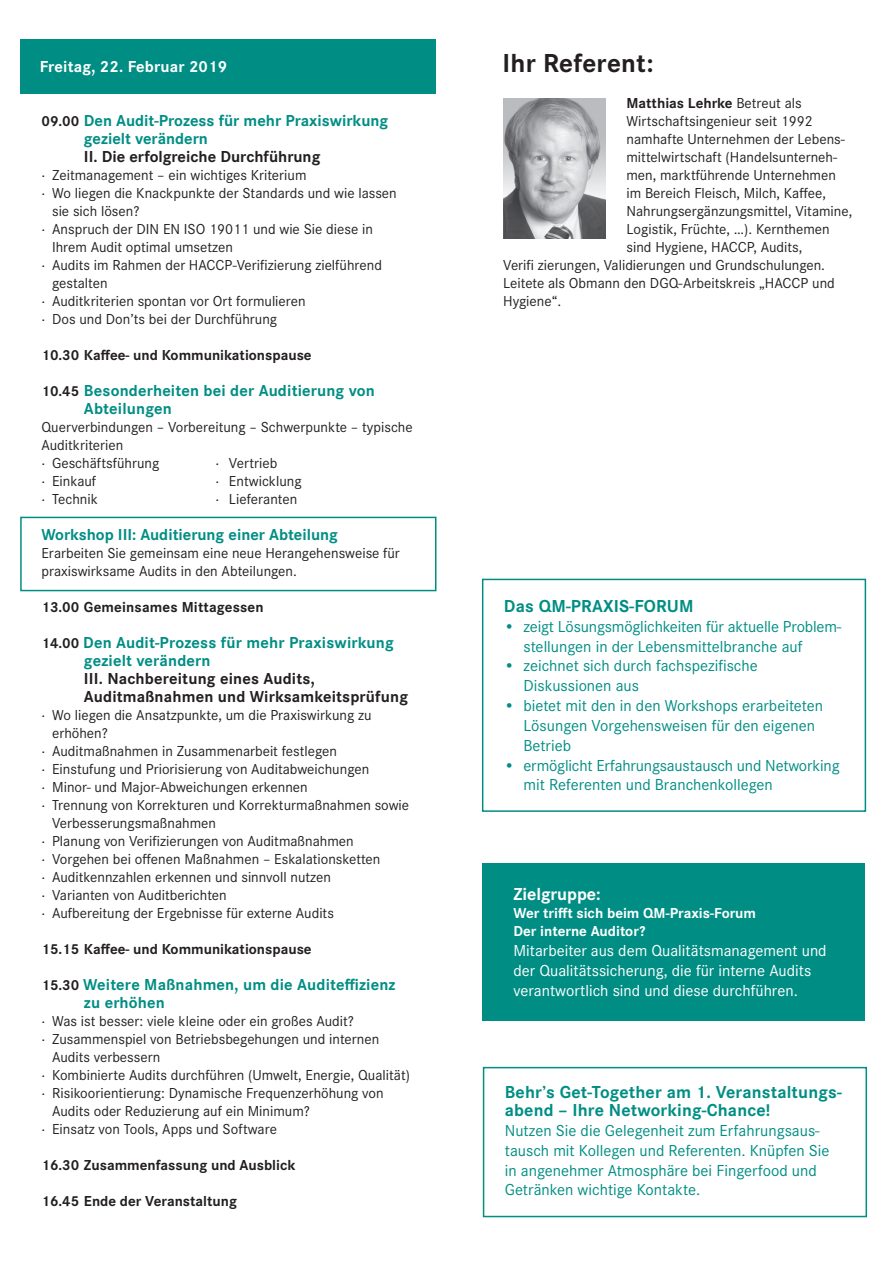
<style>
.page{position:relative;width:893px;height:1263px;background:#fff}
.page>*{position:absolute;margin:0;border:0;box-sizing:border-box;transform-origin:0 0}
.Überschrift_Referent{font:700 27px "Corporate S";letter-spacing:.01em;color:#231f20}
.Überschrift___12pt{font:700 18px/18px "Corporate S";letter-spacing:.01em;color:#008e84}
.Fließtext_8_5pt___we{font:700 18px "Corporate S";color:#fff}
.t1{font:16.5px/19.8px "Corporate S";color:#008e84}
.Fließtext_Programm_1{font:700 16.5px/18px "Corporate S";letter-spacing:.01em;color:#008e84}
.t2{font:16.5px/19.8px "Corporate S";color:#fff}
.Fließtext_Programm_1-2{font:700 16.5px "Corporate S";letter-spacing:.01em;color:#231f20}
.Überschrift_11_pt{font:700 16.5px "Corporate S";letter-spacing:.01em;color:#fff}
.Fließtext_Programm_1-3{font:15px/18px "Corporate S";color:#231f20}
.Fließtext_9pt{font:15px/18px "Corporate S";color:#231f20}
.Fließtext_Programm_1-4{font:700 15px "Corporate S";color:#231f20}
.Fließtext_8_5pt___we-2{font:700 15px "Corporate S";color:#fff}
.Fließtext_9pt-2{font:700 15px "Corporate S";color:#231f20}
.s1{font-size:15px;color:#231f20}
.s2{font-weight:400}
</style>
<div class="page">
<img style="left:503px;top:98px;width:102px;height:141px">
<div style="left:20px;top:517px;width:416px;height:74px;border:2px solid #008e84"></div>
<div style="left:482px;top:579px;width:384px;height:233px;border:2px solid #008e84"></div>
<div style="left:482px;top:864px;width:383px;height:157px;background:#008e84"></div>
<div style="left:20px;top:39px;width:416px;height:54px;background:#008e84"></div>
<div style="left:483px;top:1067px;width:384px;height:150px;border:2px solid #008e84"></div>
<p class="Überschrift_11_pt" style="left:40px;top:57px;width:189px">Freitag, 22. Februar 2019</p>
<p class="Fließtext_Programm_1" style="left:84px;top:112px;width:306px;text-indent:-43px"><span class="s1">09.00</span> Den Audit-Prozess für mehr Praxiswirkung gezielt verändern</p>
<p class="Fließtext_Programm_1-2" style="left:84px;top:147px;width:238px">II. Die erfolgreiche Durchführung</p>
<p class="Fließtext_Programm_1-3" style="left:41px;top:166px;width:267px">· Zeitmanagement – ein wichtiges Kriterium</p>
<p class="Fließtext_Programm_1-3" style="left:52px;top:184px;width:346px;text-indent:-11px">· Wo liegen die Knackpunkte der Standards und wie lassen sie sich lösen?</p>
<p class="Fließtext_Programm_1-3" style="left:52px;top:220px;width:322px;text-indent:-11px">· Anspruch der DIN EN ISO 19011 und wie Sie diese in<br>Ihrem Audit optimal umsetzen</p>
<p class="Fließtext_Programm_1-3" style="left:52px;top:256px;width:331px;text-indent:-11px">· Audits im Rahmen der HACCP-Verifizierung zielführend gestalten</p>
<p class="Fließtext_Programm_1-3" style="left:41px;top:292px;width:266px">· Auditkriterien spontan vor Ort formulieren</p>
<p class="Fließtext_Programm_1-3" style="left:41px;top:310px;width:237px">· Dos und Don’ts bei der Durchführung</p>
<p class="Fließtext_Programm_1-4" style="left:41px;top:346px;width:272px">10.30 Kaffee- und Kommunikationspause</p>
<p class="Fließtext_Programm_1" style="left:84px;top:382px;width:292px;text-indent:-43px"><span class="s1">10.45</span> Besonderheiten bei der Auditierung von<br>Abteilungen</p>
<p class="Fließtext_Programm_1-3" style="left:41px;top:418px;width:373px">Querverbindungen – Vorbereitung – Schwerpunkte – typische<br>Auditkriterien</p>
<p class="Fließtext_Programm_1-3" style="left:41px;top:454px;width:119px">· Geschäftsführung</p>
<p class="Fließtext_Programm_1-3" style="left:215px;top:454px;width:63px">· Vertrieb</p>
<p class="Fließtext_Programm_1-3" style="left:41px;top:472px;width:56px">· Einkauf</p>
<p class="Fließtext_Programm_1-3" style="left:215px;top:472px;width:88px">· Entwicklung</p>
<p class="Fließtext_Programm_1-3" style="left:41px;top:490px;width:58px">· Technik</p>
<p class="Fließtext_Programm_1-3" style="left:215px;top:490px;width:83px">· Lieferanten</p>
<p class="Fließtext_Programm_1" style="left:41px;top:526px;width:298px">Workshop III: Auditierung einer Abteilung</p>
<p class="Fließtext_Programm_1-3" style="left:41px;top:544px;width:360px">Erarbeiten Sie gemeinsam eine neue Herangehensweise für praxiswirksame Audits in den Abteilungen.</p>
<p class="Fließtext_Programm_1-4" style="left:41px;top:598px;width:224px">13.00 Gemeinsames Mittagessen</p>
<p class="Fließtext_Programm_1" style="left:84px;top:634px;width:311px;text-indent:-43px"><span class="s1">14.00</span> Den Audit-Prozess für mehr Praxiswirkung gezielt verändern</p>
<p class="Fließtext_Programm_1-2" style="left:84px;top:669px;width:232px">III. Nachbereitung eines Audits,</p>
<p class="Fließtext_Programm_1-2" style="left:84px;top:687px;width:326px">Auditmaßnahmen und Wirksamkeitsprüfung</p>
<p class="Fließtext_Programm_1-3" style="left:41px;top:706px;width:332px">· Wo liegen die Ansatzpunkte, um die Praxiswirkung zu</p>
<p class="Fließtext_Programm_1-3" style="left:52px;top:724px;width:57px">erhöhen?</p>
<p class="Fließtext_Programm_1-3" style="left:41px;top:742px;width:297px">· Auditmaßnahmen in Zusammenarbeit festlegen</p>
<p class="Fließtext_Programm_1-3" style="left:41px;top:760px;width:329px">· Einstufung und Priorisierung von Auditabweichungen</p>
<p class="Fließtext_Programm_1-3" style="left:41px;top:778px;width:268px">· Minor- und Major-Abweichungen erkennen</p>
<p class="Fließtext_Programm_1-3" style="left:52px;top:796px;width:359px;text-indent:-11px">· Trennung von Korrekturen und Korrekturmaßnahmen sowie<br>Verbesserungsmaßnahmen</p>
<p class="Fließtext_Programm_1-3" style="left:41px;top:832px;width:314px">· Planung von Verifizierungen von Auditmaßnahmen</p>
<p class="Fließtext_Programm_1-3" style="left:41px;top:850px;width:340px">· Vorgehen bei offenen Maßnahmen – Eskalationsketten</p>
<p class="Fließtext_Programm_1-3" style="left:41px;top:868px;width:291px">· Auditkennzahlen erkennen und sinnvoll nutzen</p>
<p class="Fließtext_Programm_1-3" style="left:41px;top:886px;width:187px">· Varianten von Auditberichten</p>
<p class="Fließtext_Programm_1-3" style="left:41px;top:904px;width:294px">· Aufbereitung der Ergebnisse für externe Audits</p>
<p class="Fließtext_Programm_1-4" style="left:41px;top:940px;width:272px">15.15 Kaffee- und Kommunikationspause</p>
<p class="Fließtext_Programm_1" style="left:84px;top:976px;width:313px;text-indent:-43px"><span class="s1">15.30</span> Weitere Maßnahmen, um die Auditeffizienz zu erhöhen</p>
<p class="Fließtext_Programm_1-3" style="left:41px;top:1012px;width:314px">· Was ist besser: viele kleine oder ein großes Audit?</p>
<p class="Fließtext_Programm_1-3" style="left:52px;top:1030px;width:329px;text-indent:-11px">· Zusammenspiel von Betriebsbegehungen und internen<br>Audits verbessern</p>
<p class="Fließtext_Programm_1-3" style="left:41px;top:1066px;width:370px">· Kombinierte Audits durchführen (Umwelt, Energie, Qualität)</p>
<p class="Fließtext_Programm_1-3" style="left:52px;top:1084px;width:333px;text-indent:-11px">· Risikoorientierung: Dynamische Frequenzerhöhung von<br>Audits oder Reduzierung auf ein Minimum?</p>
<p class="Fließtext_Programm_1-3" style="left:41px;top:1120px;width:237px">· Einsatz von Tools, Apps und Software</p>
<p class="Fließtext_Programm_1-4" style="left:41px;top:1156px;width:256px">16.30 Zusammenfassung und Ausblick</p>
<p class="Fließtext_Programm_1-4" style="left:41px;top:1192px;width:197px">16.45 Ende der Veranstaltung</p>
<p class="Überschrift_Referent" style="left:502px;top:48px;width:153px">Ihr Referent:</p>
<p class="Fließtext_9pt-2" style="left:626px;top:94px;width:177px">Matthias Lehrke <span class="s2">Betreut als</span></p>
<p class="Fließtext_9pt" style="left:626px;top:112px;width:188px">Wirtschaftsingenieur seit 1992</p>
<p class="Fließtext_9pt" style="left:626px;top:130px;width:227px">namhafte Unternehmen der Lebens&shy;mittelwirtschaft (Handelsunterneh&shy;men, marktführende Unternehmen im Bereich Fleisch, Milch, Kaffee, Nahrungsergänzungsmittel, Vitamine, Logistik, Früchte, …). Kernthemen sind Hygiene, HACCP, Audits,</p>
<p class="Fließtext_9pt" style="left:503px;top:256px;width:323px">Verifi zierungen, Validierungen und Grundschulungen.</p>
<p class="Fließtext_9pt" style="left:503px;top:274px;width:333px">Leitete als Obmann den DGQ-Arbeitskreis „HACCP und</p>
<p class="Fließtext_9pt" style="left:503px;top:292px;width:60px">Hygiene“.</p>
<p class="Überschrift___12pt" style="left:504px;top:598px;width:191px">Das QM-PRAXIS-FORUM</p>
<p class="t1" style="left:523px;top:617px;width:319px;text-indent:-20px">• zeigt Lösungsmöglichkeiten für aktuelle Problem&shy;stellungen in der Lebensmittelbranche auf</p>
<p class="t1" style="left:504px;top:656px;width:255px">• zeichnet sich durch fachspezifische</p>
<p class="t1" style="left:523px;top:676px;width:117px">Diskussionen aus</p>
<p class="t1" style="left:523px;top:696px;width:301px;text-indent:-20px">• bietet mit den in den Workshops erarbeiteten<br>Lösungen Vorgehensweisen für den eigenen<br>Betrieb</p>
<p class="t1" style="left:523px;top:755px;width:318px;text-indent:-20px">• ermöglicht Erfahrungsaustausch und Networking mit Referenten und Branchenkollegen</p>
<p class="Fließtext_8_5pt___we" style="left:513px;top:884px;width:89px">Zielgruppe:</p>
<p class="Fließtext_8_5pt___we-2" style="left:513px;top:904px;width:244px">Wer trifft sich beim QM-Praxis-Forum</p>
<p class="Fließtext_8_5pt___we-2" style="left:513px;top:922px;width:133px">Der interne Auditor?</p>
<p class="t2" style="left:513px;top:941px;width:315px">Mitarbeiter aus dem Qualitätsmanagement und der Qualitätssicherung, die für interne Audits</p>
<p class="t2" style="left:513px;top:980px;width:286px">verantwortlich sind und diese durchführen.</p>
<p class="Überschrift___12pt" style="left:505px;top:1084px;width:338px">Behr’s Get-Together am 1. Veranstaltungs&shy;abend – Ihre Networking-Chance!</p>
<p class="t1" style="left:505px;top:1121px;width:326px">Nutzen Sie die Gelegenheit zum Erfahrungsaus&shy;tausch mit Kollegen und Referenten. Knüpfen Sie in angenehmer Atmosphäre bei Fingerfood und Getränken wichtige Kontakte.</p>
</div>
